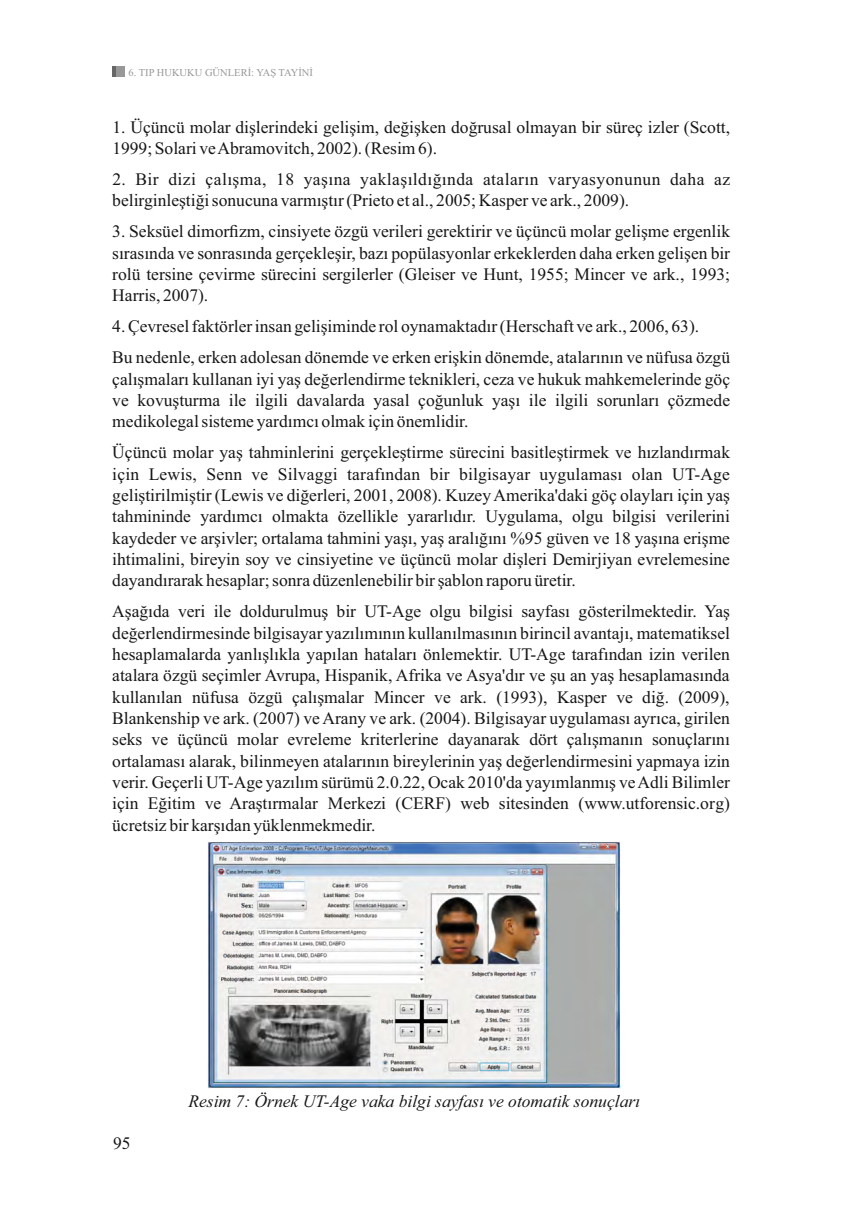
<style>
.page{position:relative;width:851px;height:1223px;background:#fff}
.page>*{position:absolute;margin:0;border:0;box-sizing:border-box;transform-origin:0 0}
.t1{font:17.5px/21.3px "Times New Roman";color:#151616;text-align:justify}
.t2{font:17.5px/21.3px "Times New Roman";letter-spacing:.025em;color:#151616}
.t3{font:italic 17.5px "Times New Roman";color:#151616}
.t4{font:10.5px "Times New Roman";color:#989899}
</style>
<div class="page">
<img style="left:207px;top:841px;width:413px;height:247px">
<div style="left:115px;top:67px;width:9px;height:10px;background:#989899"></div>
<svg style="left:113px;top:67px;width:3px;height:10px"></svg>
<p class="t4" style="left:128px;top:69px;width:186px">6. TIP HUKUKU GÜNLERİ: YAŞ TAYİNİ</p>
<p class="t1" style="left:112px;top:118px;width:619px">1. Üçüncü molar dişlerindeki gelişim, değişken doğrusal olmayan bir süreç izler (Scott,<br>1999; Solari ve Abramovitch, 2002). (Resim 6).</p>
<p class="t2" style="left:112px;top:170px;width:619px">2. Bir dizi çalışma, 18 yaşına yaklaşıldığında ataların varyasyonunun daha az belirginleştiği sonucuna varmıştır (Prieto et al., 2005; Kasper ve ark., 2009).</p>
<p class="t1" style="left:112px;top:222px;width:619px">3. Seksüel dimorfizm, cinsiyete özgü verileri gerektirir ve üçüncü molar gelişme ergenlik sırasında ve sonrasında gerçekleşir, bazı popülasyonlar erkeklerden daha erken gelişen bir rolü tersine çevirme sürecini sergilerler (Gleiser ve Hunt, 1955; Mincer ve ark., 1993; Harris, 2007).</p>
<p class="t1" style="left:112px;top:312px;width:619px;line-height:31px">4. Çevresel faktörler insan gelişiminde rol oynamaktadır (Herschaft ve ark., 2006, 63).<br>Bu nedenle, erken adolesan dönemde ve erken erişkin dönemde, atalarının ve nüfusa özgü</p>
<p class="t1" style="left:112px;top:370px;width:619px">çalışmaları kullanan iyi yaş değerlendirme teknikleri, ceza ve hukuk mahkemelerinde göç ve kovuşturma ile ilgili davalarda yasal çoğunluk yaşı ile ilgili sorunları çözmede medikolegal sisteme yardımcı olmak için önemlidir.</p>
<p class="t1" style="left:112px;top:443px;width:619px">Üçüncü molar yaş tahminlerini gerçekleştirme sürecini basitleştirmek ve hızlandırmak için Lewis, Senn ve Silvaggi tarafından bir bilgisayar uygulaması olan UT-Age geliştirilmiştir (Lewis ve diğerleri, 2001, 2008). Kuzey Amerika'daki göç olayları için yaş tahmininde yardımcı olmakta özellikle yararlıdır. Uygulama, olgu bilgisi verilerini kaydeder ve arşivler; ortalama tahmini yaşı, yaş aralığını %95 güven ve 18 yaşına erişme ihtimalini, bireyin soy ve cinsiyetine ve üçüncü molar dişleri Demirjiyan evrelemesine dayandırarak hesaplar; sonra düzenlenebilir bir şablon raporu üretir.</p>
<p class="t1" style="left:112px;top:602px;width:619px">Aşağıda veri ile doldurulmuş bir UT-Age olgu bilgisi sayfası gösterilmektedir. Yaş değerlendirmesinde bilgisayar yazılımının kullanılmasının birincil avantajı, matematiksel hesaplamalarda yanlışlıkla yapılan hataları önlemektir. UT-Age tarafından izin verilen atalara özgü seçimler Avrupa, Hispanik, Afrika ve Asya'dır ve şu an yaş hesaplamasında kullanılan nüfusa özgü çalışmalar Mincer ve ark. (1993), Kasper ve diğ. (2009), Blankenship ve ark. (2007) ve Arany ve ark. (2004). Bilgisayar uygulaması ayrıca, girilen seks ve üçüncü molar evreleme kriterlerine dayanarak dört çalışmanın sonuçlarını ortalaması alarak, bilinmeyen atalarının bireylerinin yaş değerlendirmesini yapmaya izin verir. Geçerli UT-Age yazılım sürümü 2.0.22, Ocak 2010'da yayımlanmış ve Adli Bilimler için Eğitim ve Araştırmalar Merkezi (CERF) web sitesinden (www.utforensic.org) ücretsiz bir karşıdan yüklenmekmedir.</p>
<p class="t1" style="left:113px;top:1133px;width:19px">95</p>
<p class="t3" style="left:188px;top:1094px;width:453px">Resim 7: Örnek UT-Age vaka bilgi sayfası ve otomatik sonuçları</p>
</div>
